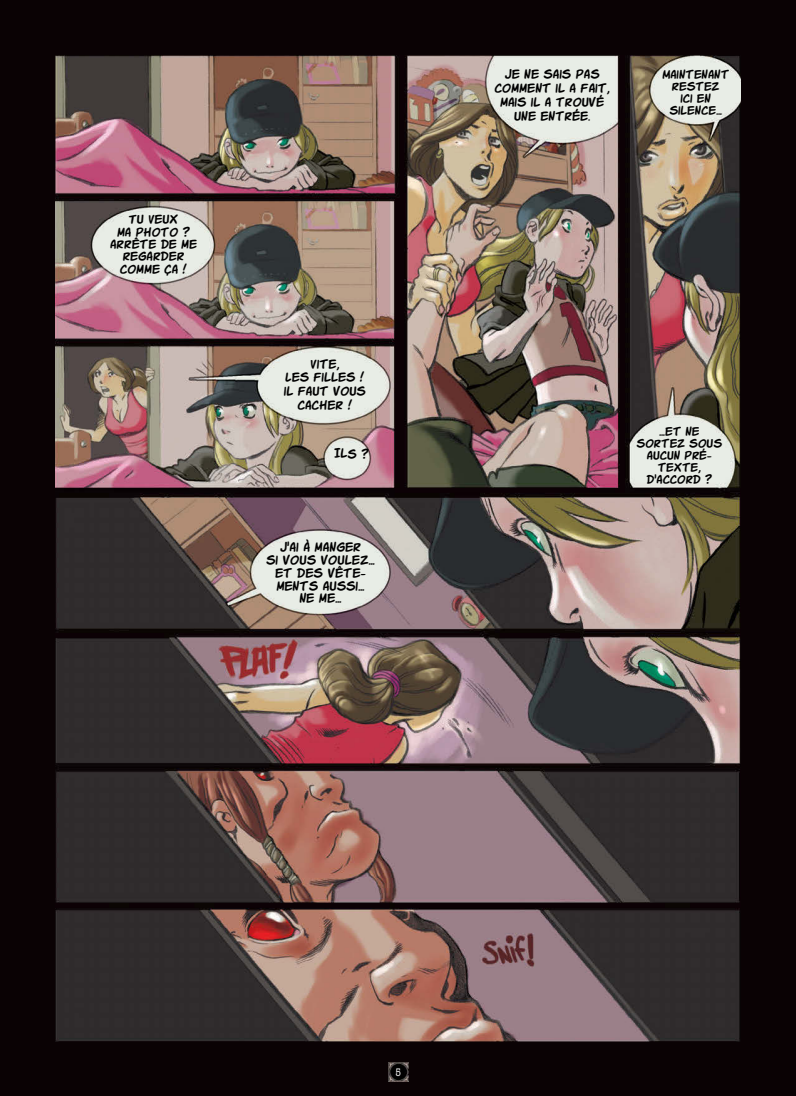
<style>
.page{position:relative;width:796px;height:1096px;background:#0a0204}
.page>*{position:absolute;margin:0;border:0;box-sizing:border-box;transform-origin:0 0}
.t1{font:12.75px/12.9px "Komika Slick";color:#000;text-align:center}
.t2{font:12.5px/13.8px "Komika Slick";color:#000;text-align:center}
.t3{font:12.25px/12.5px "Komika Slick";color:#000;text-align:center}
.t4{font:11.75px/12px "Komika Slick";color:#000;text-align:center}
.t5{font:condensed 11.25px "American Typewriter";color:#fff}
</style>
<div class="page">
<img style="left:56px;top:56px;width:684px;height:985px">
<svg style="left:388px;top:1081px;width:20px;height:1px"></svg>
<img style="left:388px;top:1062px;width:20px;height:19px">
<p class="t3" style="left:129px;top:214px;width:51px">TU VEUX</p>
<p class="t3" style="left:110px;top:226px;width:88px">MA PHOTO ?<br>ARRÊTE DE ME<br>REGARDER</p>
<p class="t3" style="left:120px;top:263px;width:69px">COMME ÇA !</p>
<p class="t2" style="left:310px;top:357px;width:30px">VITE,</p>
<p class="t2" style="left:285px;top:371px;width:81px">LES FILLES !</p>
<p class="t2" style="left:284px;top:385px;width:84px">IL FAUT VOUS</p>
<p class="t2" style="left:297px;top:398px;width:56px">CACHER !</p>
<p class="t2" style="left:334px;top:447px;width:36px">ILS ?</p>
<p class="t1" style="left:280px;top:541px;width:82px">J'AI À MANGER</p>
<p class="t1" style="left:266px;top:554px;width:110px">SI VOUS VOULEZ…</p>
<p class="t1" style="left:275px;top:567px;width:92px">ET DES VÊTE-<br>MENTS AUSSI…<br>NE ME…</p>
<p class="t2" style="left:505px;top:68px;width:96px">JE NE SAIS PAS</p>
<p class="t2" style="left:494px;top:82px;width:117px">COMMENT IL A FAIT,<br>MAIS IL A TROUVÉ<br>UNE ENTRÉE.</p>
<p class="t4" style="left:662px;top:69px;width:69px">MAINTENANT</p>
<p class="t4" style="left:669px;top:81px;width:54px">RESTEZ<br>ICI EN<br>SILENCE…</p>
<p class="t4" style="left:659px;top:426px;width:42px">…ET NE</p>
<p class="t4" style="left:636px;top:438px;width:87px">SORTEZ SOUS</p>
<p class="t4" style="left:647px;top:450px;width:66px">AUCUN PRÉ-<br>TEXTE,</p>
<p class="t4" style="left:646px;top:474px;width:67px">D'ACCORD ?</p>
<p class="t5" style="left:395px;top:1065px;width:7px">5</p>
</div>
